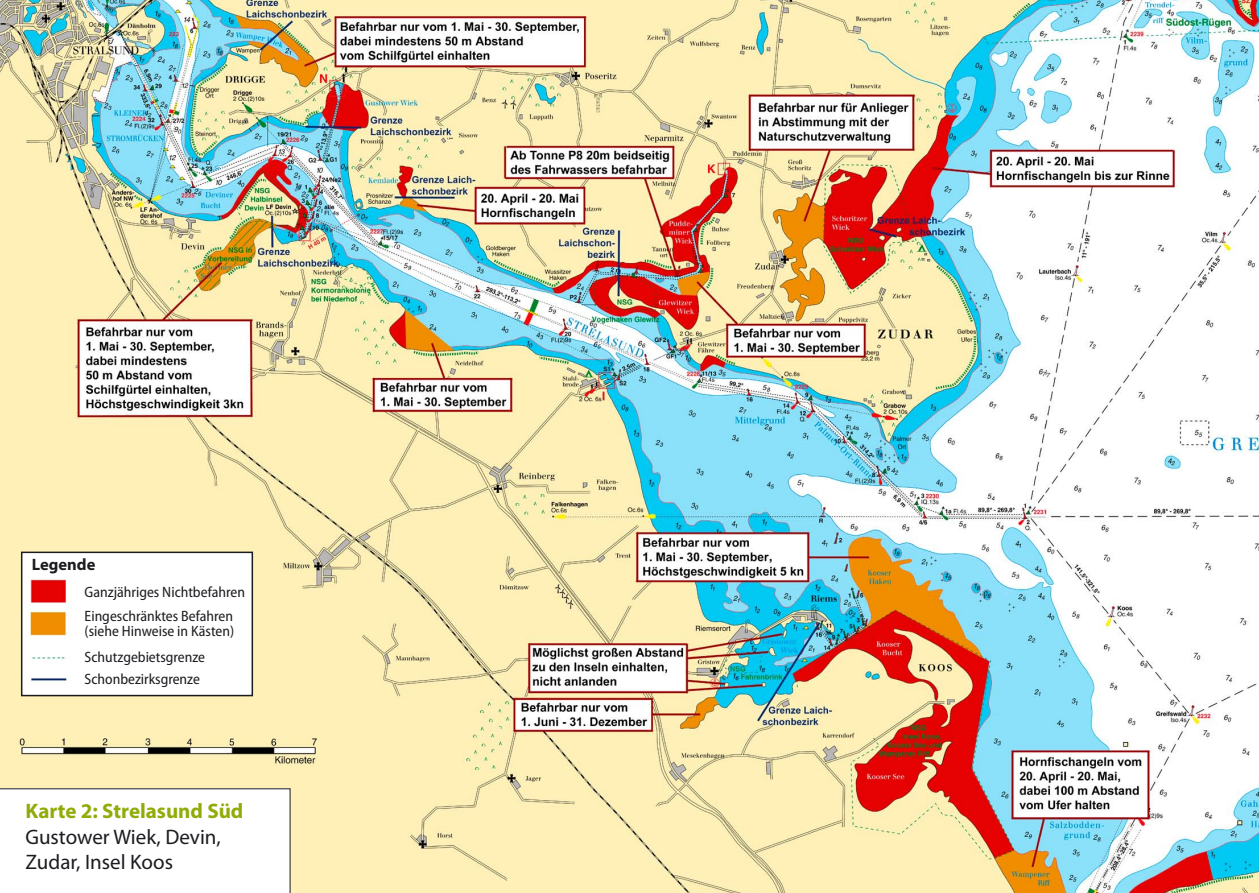
<style>
.page{position:relative;width:1259px;height:893px;background:#fff}
.page>*{position:absolute;margin:0;border:0;box-sizing:border-box;transform-origin:0 0}
.t1{font:21px/25.2px "Myriad Pro";color:#1b1c20}
.t2{font:700 21px "Myriad Pro";color:#90ac09}
.t3{font:18px "Myriad Pro";color:#1b1c20}
.t4{font:700 16.5px "Myriad Pro";color:#1b1c20}
.t5{font:semi-condensed 15px/23.5px "Myriad Pro";color:#1b1c20}
</style>
<div class="page">
<img style="left:0;top:0;width:1259px;height:893px">
<svg style="left:0;top:789px;width:290px;height:104px"></svg>
<img style="left:7px;top:729px;width:322px;height:46px">
<div style="left:22px;top:552px;width:230px;height:144px;background:#fff"></div>
<div style="left:21px;top:552px;width:232px;height:144px;border:2px solid #1b1c20"></div>
<img style="left:30px;top:579px;width:37px;height:102px">
<p class="t4" style="left:32px;top:555px;width:65px">Legende</p>
<p class="t5" style="left:85px;top:581px;width:162px">Ganzjähriges Nichtbefahren<br>Eingeschränktes Befahren</p>
<p class="t5" style="left:85px;top:618px;width:151px;line-height:25.7px">(siehe Hinweise in Kästen)<br>Schutzgebietsgrenze</p>
<p class="t5" style="left:85px;top:668px;width:117px">Schonbezirksgrenze</p>
<h1 class="t2" style="left:26px;top:799px;width:219px">Karte 2: Strelasund Süd</h1>
<h1 class="t1" style="left:26px;top:824px;width:197px">Gustower Wiek, Devin,<br>Zudar, Insel Koos</h1>
<p class="t3" style="left:25px;top:852px;width:20px">20</p>
</div>
